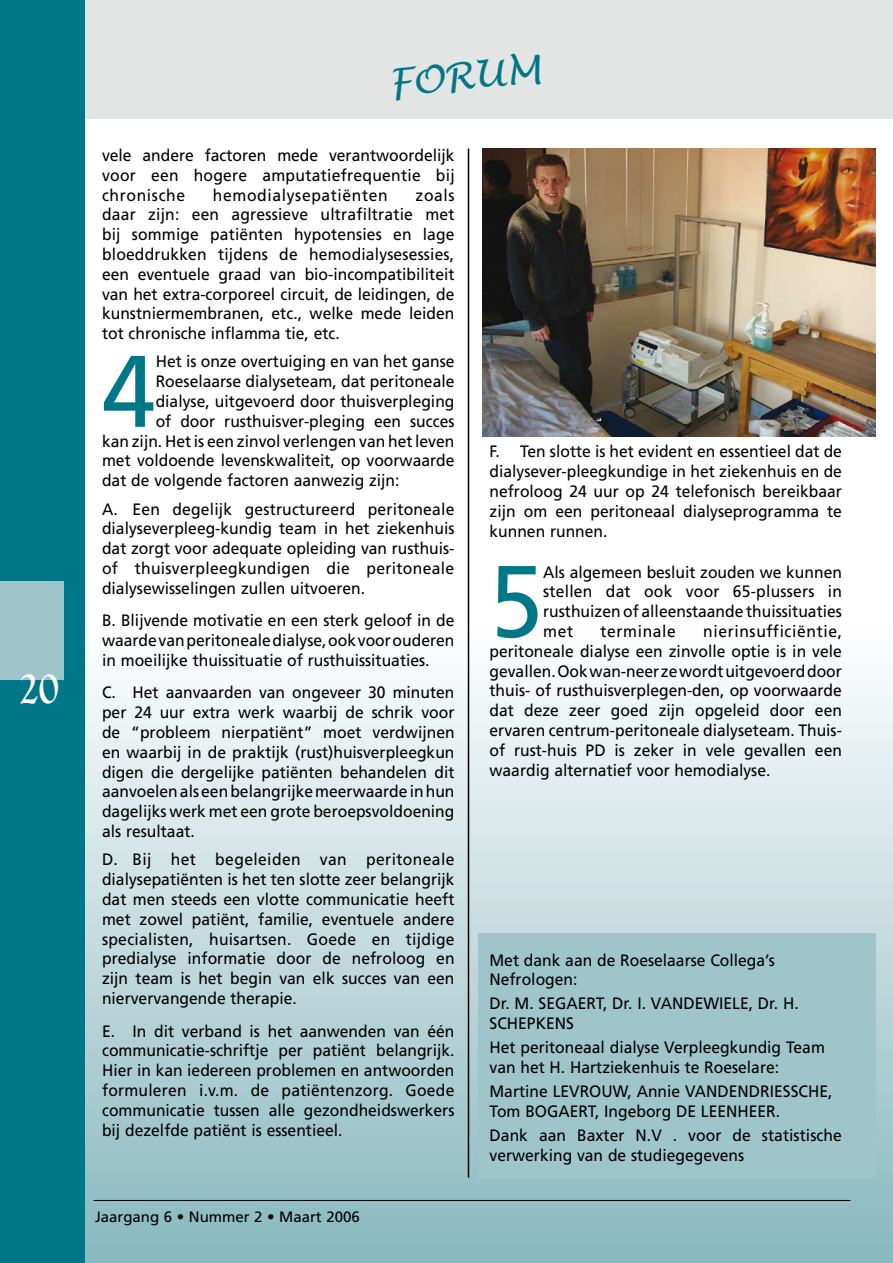
<style>
.page{position:relative;width:893px;height:1263px;background:#fff}
.page>*{position:absolute;margin:0;border:0;box-sizing:border-box;transform-origin:0 0}
.t1{font:101.55px "Frutiger LT";color:#007786;scale:.95 1}
.t2{font:700 45px "Goudy Old Style T";color:#fff;scale:.9 1}
.t3{font:italic 37.65px "Lucida Handwriting";color:#007786}
.t4{font:16.5px/19.8px "Frutiger LT";color:#000;text-align:justify;scale:.95 1}
.t5{font:16.5px "Frutiger LT";letter-spacing:.04em;color:#000;scale:.95 1}
.t6{font:15px "Frutiger LT";color:#000}
</style>
<div class="page">
<div style="left:49px;top:0;width:844px;height:119px;background:#e3e4e4"></div>
<div style="left:0;top:0;width:85px;height:1263px;background:#007786"></div>
<div style="left:0;top:581px;width:64px;height:98px;background:#9fc5cb"></div>
<div style="left:85px;top:629px;width:808px;height:634px;background:linear-gradient(to bottom,#fefefe,#88b7bf)"></div>
<hr style="left:94px;top:1200px;width:756px;height:1px;background:#000">
<svg style="left:892px;top:629px;width:1px;height:634px"></svg>
<div style="left:478px;top:933px;width:398px;height:245px;background:#9fc5cb"></div>
<img style="left:483px;top:149px;width:393px;height:287px">
<hr style="left:468px;top:148px;width:1px;height:1030px;background:#000">
<h2 class="t2" style="left:19px;top:663px;width:46px">20</h2>
<h3 class="t3" style="left:387px;top:60px;width:154px;rotate:-5deg">FORUM</h3>
<p class="t4" style="left:102px;top:145px;width:373px">vele andere factoren mede verantwoordelijk voor een hogere amputatiefrequentie bij chronische</p>
<p class="t4" style="left:102px;top:185px;width:373px;text-indent:314px">zoals daar zijn: een agressieve ultrafiltratie met bij sommige patiënten hypotensies en lage bloeddrukken tijdens de hemodialysesessies, een eventuele graad van bio-incompatibiliteit van het extra-corporeel circuit, de leidingen, de kunstniermembranen, etc., welke mede leiden tot chronische inflamma tie, etc.</p>
<h1 class="t1" style="left:102px;top:332px;width:58px">4</h1>
<p class="t4" style="left:156px;top:352px;width:316px">Het is onze overtuiging en van het ganse</p>
<p class="t5" style="left:213px;top:185px;width:186px">hemodialysepatiënten</p>
<p class="t4" style="left:156px;top:372px;width:316px">Roeselaarse dialyseteam, dat peritoneale</p>
<p class="t4" style="left:156px;top:391px;width:316px">dialyse, uitgevoerd door thuisverpleging</p>
<p class="t4" style="left:156px;top:411px;width:316px">of door rusthuisver-pleging een succes</p>
<p class="t4" style="left:102px;top:431px;width:372px">kan zijn. Het is een zinvol verlengen van het leven</p>
<p class="t4" style="left:102px;top:451px;width:372px">met voldoende levenskwaliteit, op voorwaarde</p>
<p class="t4" style="left:102px;top:471px;width:315px">dat de volgende factoren aanwezig zijn:</p>
<p class="t4" style="left:102px;top:499px;width:372px">A. Een degelijk gestructureerd peritoneale dialyseverpleeg-kundig team in het ziekenhuis dat zorgt voor adequate opleiding van rusthuis&shy;of thuisverpleegkundigen die peritoneale dialysewisselingen zullen uitvoeren.</p>
<p class="t4" style="left:102px;top:611px;width:372px">B. Blijvende motivatie en een sterk geloof in de waarde van peritoneale dialyse, ook voor ouderen in moeilijke thuissituatie of rusthuissituaties.</p>
<p class="t4" style="left:102px;top:683px;width:373px">C. Het aanvaarden van ongeveer 30 minuten per 24 uur extra werk waarbij de schrik voor de “probleem nierpatiënt” moet verdwijnen en waarbij in de praktijk (rust)huisverpleegkun digen die dergelijke patiënten behandelen dit aanvoelen als een belangrijke meerwaarde in hun dagelijks werk met een grote beroepsvoldoening als resultaat.</p>
<p class="t4" style="left:102px;top:850px;width:373px">D. Bij het begeleiden van peritoneale dialysepatiënten is het ten slotte zeer belangrijk dat men steeds een vlotte communicatie heeft met zowel patiënt, familie, eventuele andere specialisten, huisartsen. Goede en tijdige predialyse informatie door de nefroloog en zijn team is het begin van elk succes van een niervervangende therapie.</p>
<p class="t4" style="left:102px;top:1021px;width:373px">E. In dit verband is het aanwenden van één communicatie-schriftje per patiënt belangrijk.<br>Hier in kan iedereen problemen en antwoorden formuleren i.v.m. de patiëntenzorg. Goede communicatie tussen alle gezondheidswerkers bij dezelfde patiënt is essentieel.</p>
<p class="t6" style="left:95px;top:1208px;width:266px">Jaargang 6 • Nummer 2 • Maart 2006</p>
<p class="t4" style="left:489px;top:442px;width:372px">F. Ten slotte is het evident en essentieel dat de dialysever-pleegkundige in het ziekenhuis en de nefroloog 24 uur op 24 telefonisch bereikbaar zijn om een peritoneaal dialyseprogramma te kunnen runnen.</p>
<h1 class="t1" style="left:489px;top:542px;width:58px">5</h1>
<p class="t4" style="left:543px;top:562px;width:316px">Als algemeen besluit zouden we kunnen stellen dat ook voor 65-plussers in rusthuizen of alleenstaande thuissituaties met</p>
<p class="t4" style="left:489px;top:621px;width:373px;text-indent:214px">nierinsufficiëntie, peritoneale dialyse een zinvolle optie is in vele gevallen. Ook wan-neer ze wordt uitgevoerd door thuis- of rusthuisverplegen-den, op voorwaarde dat deze zeer goed zijn opgeleid door een ervaren centrum-peritoneale dialyseteam. Thuis&shy;of rust-huis PD is zeker in vele gevallen een waardig alternatief voor hemodialyse.</p>
<p class="t5" style="left:600px;top:621px;width:81px">terminale</p>
<p class="t4" style="left:489px;top:950px;width:302px">Met dank aan de Roeselaarse Collega’s<br>Nefrologen:</p>
<p class="t4" style="left:489px;top:994px;width:327px">Dr. M. SEGAERT, Dr. I. VANDEWIELE, Dr. H.<br>SCHEPKENS</p>
<p class="t4" style="left:489px;top:1038px;width:355px">Het peritoneaal dialyse Verpleegkundig Team van het H. Hartziekenhuis te Roeselare:</p>
<p class="t4" style="left:489px;top:1081px;width:363px">Martine LEVROUW, Annie VANDENDRIESSCHE,<br>Tom BOGAERT, Ingeborg DE LEENHEER.</p>
<p class="t4" style="left:489px;top:1125px;width:372px">Dank aan Baxter N.V . voor de statistische verwerking van de studiegegevens</p>
</div>
